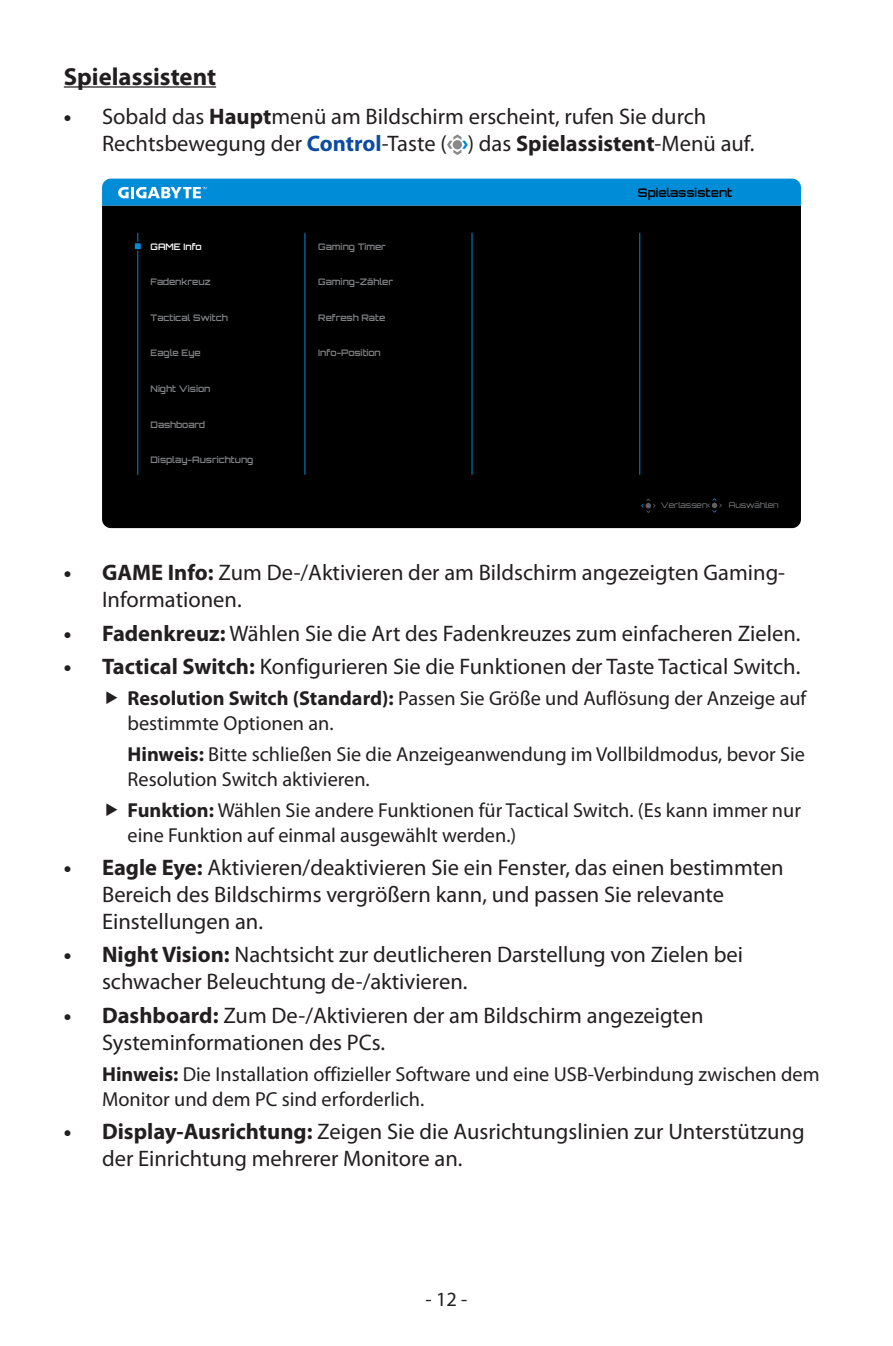
<style>
.page{position:relative;width:893px;height:1346px;background:#fff}
.page>*{position:absolute;margin:0;border:0;box-sizing:border-box;transform-origin:0 0}
.Title_2_underline{font:700 24.75px "Myriad Pro";color:#231f20}
.t1{font:22.5px/27px "Myriad Pro";color:#231f20}
.body_9pt{font:20.25px/24.8px "Myriad Pro";color:#231f20}
.body_7pt_GIGABYTE_ne{font:600 11.92px "Orbitron";color:#000}
.body_5_6pt_GIGABYTE{font:600 9px "Orbitron";color:#808285}
.body_5_6pt_GIGABYTE-2{font:600 9px "Orbitron";color:#fff}
.body_5_6pt_GIGABYTE-3{font:7.88px "Orbitron";color:#808285}
.s1{font-weight:700}
.s2{font-weight:700;color:#0d4da1}
</style>
<div class="page">
<hr style="left:64px;top:86px;width:152px;height:2px;background:#231f20">
<svg style="left:447px;top:134px;width:21px;height:21px"></svg>
<div style="left:102px;top:205px;width:699px;height:323px;background:#000"></div>
<svg style="left:641px;top:498px;width:15px;height:15px"></svg>
<svg style="left:707px;top:498px;width:15px;height:15px"></svg>
<div style="left:102px;top:179px;width:699px;height:26px;background:#008cd6"></div>
<hr style="left:137px;top:233px;width:1px;height:242px;background:#008cd6">
<svg style="left:132px;top:241px;width:11px;height:11px"></svg>
<hr style="left:305px;top:233px;width:1px;height:242px;background:#008cd6">
<hr style="left:472px;top:233px;width:1px;height:242px;background:#008cd6">
<hr style="left:639px;top:233px;width:1px;height:242px;background:#008cd6">
<p class="Title_2_underline" style="left:64px;top:60px;width:154px">Spielassistent</p>
<p class="t1" style="left:102px;top:103px;width:654px;text-indent:-38px"><span class="s1">•</span> Sobald das <span class="s1">Haupt</span>menü am Bildschirm erscheint, rufen Sie durch<br>Rechtsbewegung der <span class="s2">Control</span>-Taste ( ) das <span class="s1">Spielassistent</span>-Menü auf.</p>
<p class="body_5_6pt_GIGABYTE-2" style="left:151px;top:241px;width:53px">GAME Info</p>
<p class="body_5_6pt_GIGABYTE" style="left:151px;top:276px;width:62px">Fadenkreuz</p>
<p class="body_5_6pt_GIGABYTE" style="left:151px;top:312px;width:79px">Tactical Switch</p>
<p class="body_5_6pt_GIGABYTE" style="left:151px;top:348px;width:52px">Eagle Eye</p>
<p class="body_5_6pt_GIGABYTE" style="left:151px;top:383px;width:61px">Night Vision</p>
<p class="body_5_6pt_GIGABYTE" style="left:151px;top:419px;width:56px">Dashboard</p>
<p class="body_5_6pt_GIGABYTE" style="left:151px;top:454px;width:104px">Display-Ausrichtung</p>
<p class="body_5_6pt_GIGABYTE" style="left:318px;top:241px;width:69px">Gaming Timer</p>
<p class="body_5_6pt_GIGABYTE" style="left:318px;top:276px;width:76px">Gaming-Zähler</p>
<p class="body_5_6pt_GIGABYTE" style="left:318px;top:312px;width:69px">Refresh Rate</p>
<p class="body_5_6pt_GIGABYTE" style="left:318px;top:348px;width:64px">Info-Position</p>
<p class="body_7pt_GIGABYTE_ne" style="left:638px;top:185px;width:96px">Spielassistent</p>
<p class="body_5_6pt_GIGABYTE-3" style="left:661px;top:500px;width:48px">Verlassen</p>
<p class="body_5_6pt_GIGABYTE-3" style="left:729px;top:500px;width:51px">Auswählen</p>
<p class="t1" style="left:102px;top:559px;width:685px;text-indent:-38px"><span class="s1">• GAME Info:</span> Zum De-/Aktivieren der am Bildschirm angezeigten Gaming-<br>Informationen.</p>
<p class="t1" style="left:64px;top:619px;width:738px"><span class="s1">• Fadenkreuz:</span> Wählen Sie die Art des Fadenkreuzes zum einfacheren Zielen.</p>
<p class="t1" style="left:64px;top:652px;width:738px"><span class="s1">• Tactical Switch:</span> Konfigurieren Sie die Funktionen der Taste Tactical Switch.</p>
<p class="body_9pt" style="left:128px;top:685px;width:680px"><span class="s1">Resolution Switch (Standard):</span> Passen Sie Größe und Auflösung der Anzeige auf bestimmte Optionen an.</p>
<p class="body_9pt" style="left:128px;top:741px;width:679px"><span class="s1">Hinweis:</span> Bitte schließen Sie die Anzeigeanwendung im Vollbildmodus, bevor Sie<br>Resolution Switch aktivieren.</p>
<p class="body_9pt" style="left:128px;top:797px;width:675px"><span class="s1">Funktion:</span> Wählen Sie andere Funktionen für Tactical Switch. (Es kann immer nur eine Funktion auf einmal ausgewählt werden.)</p>
<p class="t1" style="left:102px;top:853px;width:683px;text-indent:-38px"><span class="s1">• Eagle Eye:</span> Aktivieren/deaktivieren Sie ein Fenster, das einen bestimmten<br>Bereich des Bildschirms vergrößern kann, und passen Sie relevante<br>Einstellungen an.</p>
<p class="t1" style="left:102px;top:941px;width:642px;text-indent:-38px"><span class="s1">• Night Vision:</span> Nachtsicht zur deutlicheren Darstellung von Zielen bei schwacher Beleuchtung de-/aktivieren.</p>
<p class="t1" style="left:102px;top:1001px;width:603px;text-indent:-38px"><span class="s1">• Dashboard:</span> Zum De-/Aktivieren der am Bildschirm angezeigten<br>Systeminformationen des PCs.</p>
<p class="body_9pt" style="left:102px;top:1061px;width:719px"><span class="s1">Hinweis:</span> Die Installation offizieller Software und eine USB-Verbindung zwischen dem<br>Monitor und dem PC sind erforderlich.</p>
<p class="t1" style="left:102px;top:1117px;width:704px;text-indent:-38px"><span class="s1">• Display-Ausrichtung:</span> Zeigen Sie die Ausrichtungslinien zur Unterstützung der Einrichtung mehrerer Monitore an.</p>
<p class="body_9pt" style="left:426px;top:1286px;width:43px">- 12 -</p>
</div>
